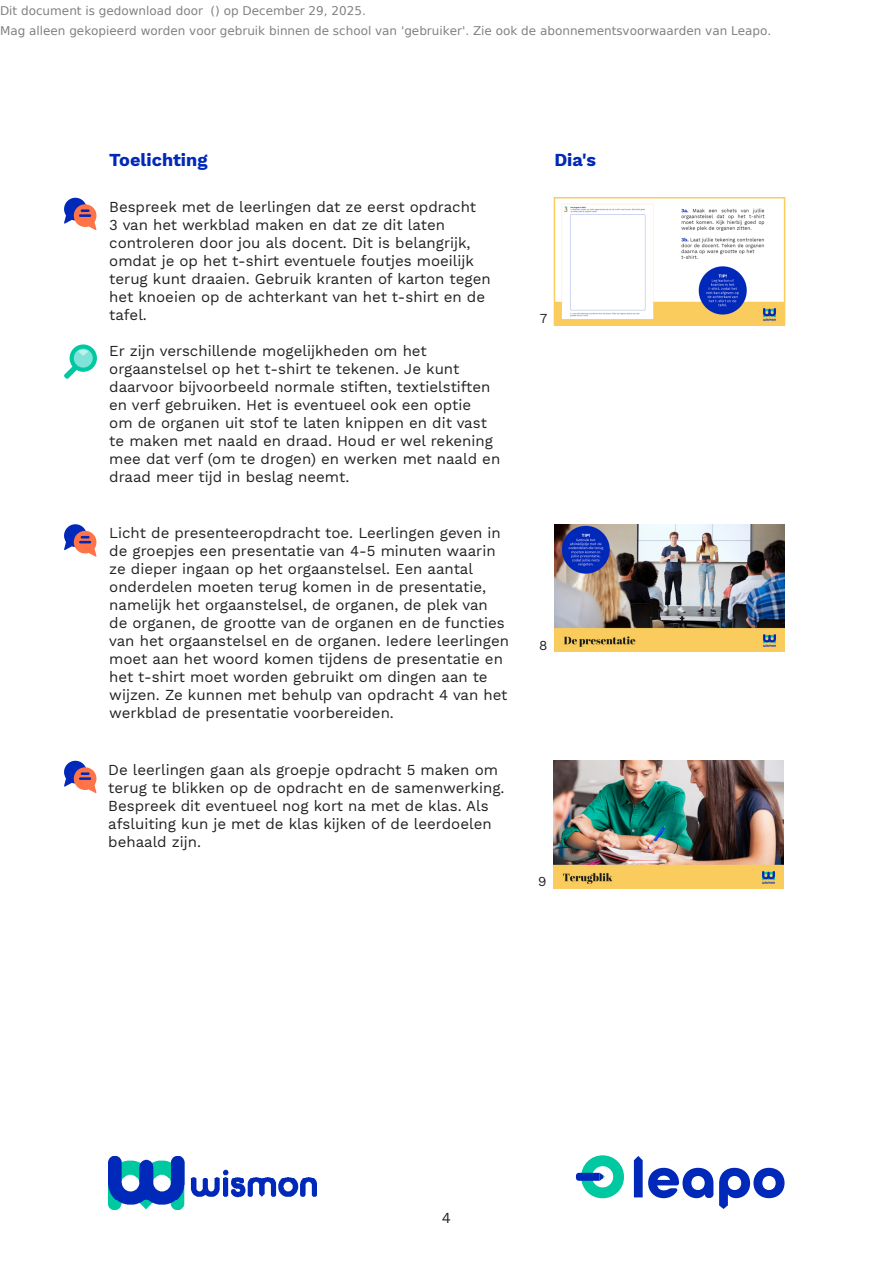
<style>
.page{position:relative;width:893px;height:1263px;background:#fff}
.page>*{position:absolute;margin:0;border:0;box-sizing:border-box;transform-origin:0 0}
.Alineastijl_1{font:700 18px "Work Sans";color:#0028b9}
.t1{font:15px/18px "Work Sans";color:#231f20}
.Alineastijl_1-2{font:13.5px "Work Sans";color:#231f20}
.t2{font:12px/20.4px "DejaVu Sans";color:rgb(0 0 0/.5)}
</style>
<div class="page">
<img style="left:108px;top:1156px;width:209px;height:54px">
<svg style="left:576px;top:1155px;width:48px;height:43px"></svg>
<svg style="left:634px;top:1156px;width:79px;height:42px"></svg>
<svg style="left:719px;top:1168px;width:65px;height:41px"></svg>
<img style="left:553px;top:761px;width:231px;height:127px">
<svg style="left:64px;top:761px;width:32px;height:32px"></svg>
<img style="left:554px;top:524px;width:230px;height:128px">
<svg style="left:64px;top:524px;width:32px;height:33px"></svg>
<img style="left:557px;top:203px;width:225px;height:120px">
<div style="left:554px;top:197px;width:231px;height:129px;border:2px solid #f9cc5d"></div>
<svg style="left:64px;top:198px;width:32px;height:32px"></svg>
<svg style="left:70px;top:344px;width:27px;height:28px"></svg>
<svg style="left:74px;top:349px;width:19px;height:19px"></svg>
<svg style="left:64px;top:350px;width:24px;height:29px"></svg>
<p class="t2" style="left:0;top:0;width:773px">Dit document is gedownload door () op December 29, 2025.<br>Mag alleen gekopieerd worden voor gebruik binnen de school van 'gebruiker'. Zie ook de abonnementsvoorwaarden van Leapo.</p>
<p class="Alineastijl_1" style="left:109px;top:150px;width:100px">Toelichting</p>
<p class="Alineastijl_1" style="left:554px;top:150px;width:43px">Dia's</p>
<p class="t1" style="left:109px;top:198px;width:383px">Bespreek met de leerlingen dat ze eerst opdracht<br>3 van het werkblad maken en dat ze dit laten controleren door jou als docent. Dit is belangrijk, omdat je op het t-shirt eventuele foutjes moeilijk terug kunt draaien. Gebruik kranten of karton tegen het knoeien op de achterkant van het t-shirt en de tafel.</p>
<p class="t1" style="left:109px;top:342px;width:393px">Er zijn verschillende mogelijkheden om het orgaanstelsel op het t-shirt te tekenen. Je kunt daarvoor bijvoorbeeld normale stiften, textielstiften en verf gebruiken. Het is eventueel ook een optie<br>om de organen uit stof te laten knippen en dit vast te maken met naald en draad. Houd er wel rekening mee dat verf (om te drogen) en werken met naald en draad meer tijd in beslag neemt.</p>
<p class="t1" style="left:109px;top:525px;width:401px">Licht de presenteeropdracht toe. Leerlingen geven in de groepjes een presentatie van 4-5 minuten waarin ze dieper ingaan op het orgaanstelsel. Een aantal onderdelen moeten terug komen in de presentatie, namelijk het orgaanstelsel, de organen, de plek van de organen, de grootte van de organen en de functies van het orgaanstelsel en de organen. Iedere leerlingen moet aan het woord komen tijdens de presentatie en het t-shirt moet worden gebruikt om dingen aan te wijzen. Ze kunnen met behulp van opdracht 4 van het werkblad de presentatie voorbereiden.</p>
<p class="t1" style="left:108px;top:761px;width:398px">De leerlingen gaan als groepje opdracht 5 maken om terug te blikken op de opdracht en de samenwerking.<br>Bespreek dit eventueel nog kort na met de klas. Als afsluiting kun je met de klas kijken of de leerdoelen behaald zijn.</p>
<p class="Alineastijl_1-2" style="left:540px;top:311px;width:9px">7</p>
<p class="Alineastijl_1-2" style="left:539px;top:637px;width:10px">8</p>
<p class="Alineastijl_1-2" style="left:538px;top:873px;width:10px">9</p>
<p class="t1" style="left:442px;top:1209px;width:11px">4</p>
</div>
